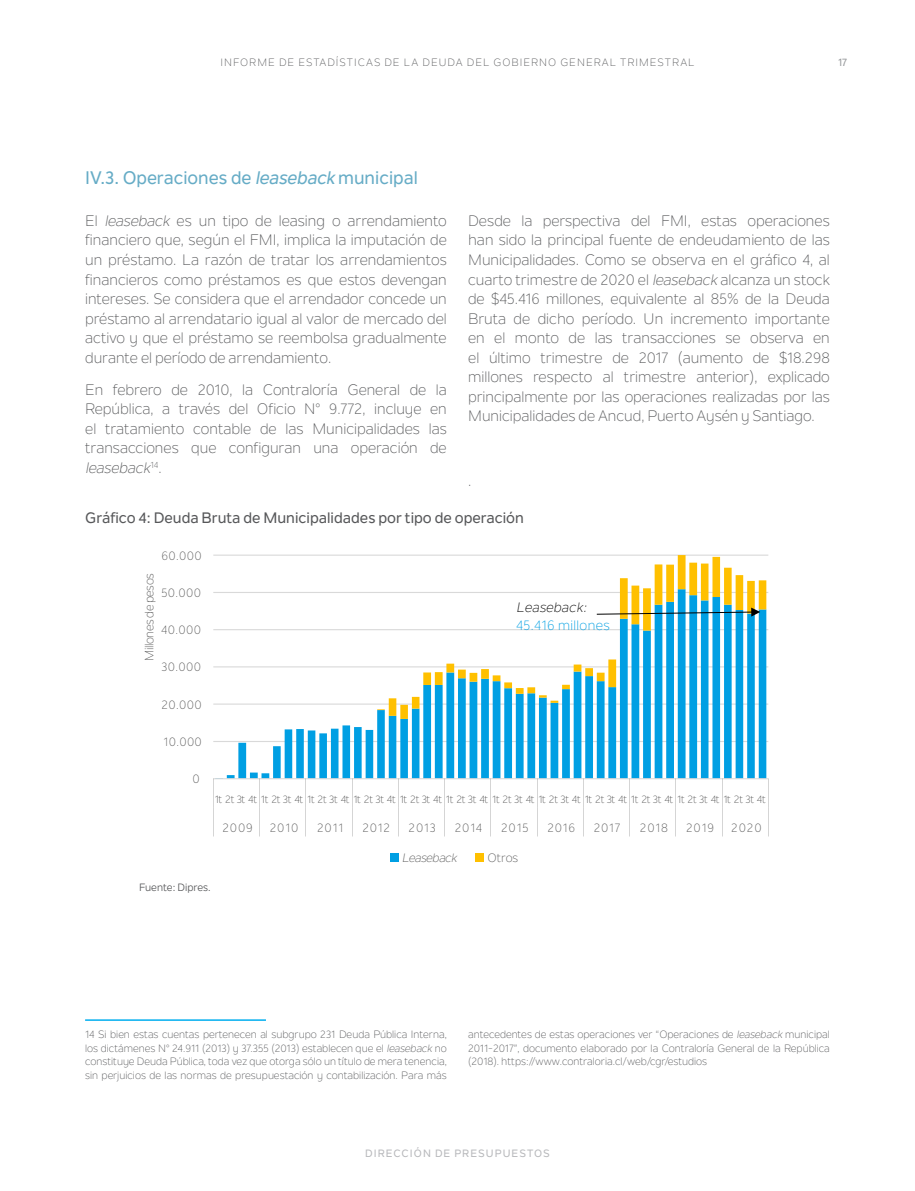
<style>
.page{position:relative;width:915px;height:1191px;background:#fff}
.page>*{position:absolute;margin:0;border:0;box-sizing:border-box;transform-origin:0 0}
.subtitulo{font:500 18px "Nolan Next";color:#66acc6}
.TEXTO{font:15px/19.5px "Nolan Next";color:#57585a;text-align:justify}
.titulo_tabla{font:500 15px "Nolan Next";color:#57585a}
.t1{font:13.5px/18px "Nolan Next";letter-spacing:.025em;color:#009fe3}
.t2{font:12px "Nolan Next";letter-spacing:.07em;color:#595959}
.t3{font:12px "Nolan Next";letter-spacing:-.035em;color:#595959}
.t4{font:italic 12px "Nolan Next";letter-spacing:-.02em;color:#595959}
.PIE_DE_PAGINA{font:10.5px/13.5px "Nolan Next";color:#57585a;text-align:justify}
.t5{font:10.5px "Nolan Next";letter-spacing:-.03em;color:#595959}
.PIE_DE_PAGINA-2{font:10.5px "Nolan Next";letter-spacing:.1em;color:#57585a}
.t6{font:500 10.5px "Nolan Next";letter-spacing:.1em;color:#b8b9bc}
.fuente{font:10.5px "Nolan Next";color:#57585a}
.t7{font:500 10.5px "Nolan Next";color:#97999c}
.s1{font-style:italic}
.s2{font-style:italic;color:#000}
</style>
<div class="page">
<hr style="left:213px;top:741px;width:555px;height:1px;background:#d9d9d9">
<hr style="left:213px;top:703px;width:555px;height:1px;background:#d9d9d9">
<hr style="left:213px;top:666px;width:555px;height:1px;background:#d9d9d9">
<hr style="left:213px;top:629px;width:555px;height:1px;background:#d9d9d9">
<hr style="left:213px;top:592px;width:555px;height:1px;background:#d9d9d9">
<hr style="left:213px;top:554px;width:555px;height:2px;background:#d9d9d9">
<svg style="left:215px;top:666px;width:551px;height:112px"></svg>
<svg style="left:377px;top:555px;width:389px;height:164px"></svg>
<hr style="left:213px;top:778px;width:555px;height:1px;background:#d9d9d9">
<div style="left:390px;top:853px;width:8px;height:8px;background:#009fe3"></div>
<div style="left:475px;top:853px;width:9px;height:8px;background:#ffc000"></div>
<svg style="left:595px;top:607px;width:165px;height:9px"></svg>
<hr style="left:85px;top:1019px;width:181px;height:1px;background:#00aeef">
<p class="PIE_DE_PAGINA-2" style="left:220px;top:56px;width:475px">INFORME DE ESTADÍSTICAS DE LA DEUDA DEL GOBIERNO GENERAL TRIMESTRAL</p>
<p class="t7" style="left:837px;top:56px;width:10px">17</p>
<p class="subtitulo" style="left:85px;top:166px;width:334px">IV.3. Operaciones de <span class="s1">leaseback</span> municipal</p>
<p class="TEXTO" style="left:85px;top:211px;width:363px">El <span class="s1">leaseback</span> es un tipo de leasing o arrendamiento financiero que, según el FMI, implica la imputación de un préstamo. La razón de tratar los arrendamientos financieros como préstamos es que estos devengan intereses. Se considera que el arrendador concede un préstamo al arrendatario igual al valor de mercado del activo y que el préstamo se reembolsa gradualmente durante el período de arrendamiento.</p>
<p class="TEXTO" style="left:85px;top:380px;width:363px">En febrero de 2010, la Contraloría General de la República, a través del Oficio N° 9.772, incluye en el tratamiento contable de las Municipalidades las transacciones que configuran una operación de <span class="s1">leaseback</span><sup>14</sup>.</p>
<p class="TEXTO" style="left:468px;top:211px;width:363px">Desde la perspectiva del FMI, estas operaciones han sido la principal fuente de endeudamiento de las Municipalidades. Como se observa en el gráfico 4, al cuarto trimestre de 2020 el <span class="s1">leaseback</span> alcanza un stock de $45.416 millones, equivalente al 85% de la Deuda Bruta de dicho período. Un incremento importante en el monto de las transacciones se observa en el último trimestre de 2017 (aumento de $18.298 millones respecto al trimestre anterior), explicado principalmente por las operaciones realizadas por las Municipalidades de Ancud, Puerto Aysén y Santiago.</p>
<p class="TEXTO" style="left:468px;top:470px;width:5px">.</p>
<p class="titulo_tabla" style="left:85px;top:508px;width:440px">Gráfico 4: Deuda Bruta de Municipalidades por tipo de operación</p>
<p class="t2" style="left:161px;top:548px;width:42px">60.000</p>
<p class="t3" style="left:142px;top:660px;width:89px;rotate:-90deg">Millones de pesos</p>
<p class="t2" style="left:161px;top:585px;width:41px">50.000</p>
<p class="t2" style="left:161px;top:622px;width:41px">40.000</p>
<p class="t2" style="left:161px;top:660px;width:41px">30.000</p>
<p class="t2" style="left:161px;top:697px;width:42px">20.000</p>
<p class="t2" style="left:164px;top:734px;width:40px">10.000</p>
<p class="t2" style="left:192px;top:771px;width:9px">0</p>
<p class="t1" style="left:516px;top:598px;width:95px"><span class="s2">Leaseback:<br></span>45.416 millones</p>
<p class="t5" style="left:214px;top:793px;width:552px">1t 2t 3t 4t 1t 2t 3t 4t 1t 2t 3t 4t 1t 2t 3t 4t 1t 2t 3t 4t 1t 2t 3t 4t 1t 2t 3t 4t 1t 2t 3t 4t 1t 2t 3t 4t 1t 2t 3t 4t 1t 2t 3t 4t 1t 2t 3t 4t</p>
<p class="t2" style="left:222px;top:820px;width:32px">2009</p>
<p class="t2" style="left:270px;top:820px;width:30px">2010</p>
<p class="t2" style="left:317px;top:820px;width:28px">2011</p>
<p class="t2" style="left:362px;top:820px;width:29px">2012</p>
<p class="t2" style="left:408px;top:820px;width:29px">2013</p>
<p class="t2" style="left:454px;top:820px;width:29px">2014</p>
<p class="t2" style="left:501px;top:820px;width:29px">2015</p>
<p class="t2" style="left:547px;top:820px;width:29px">2016</p>
<p class="t2" style="left:593px;top:820px;width:28px">2017</p>
<p class="t2" style="left:639px;top:820px;width:30px">2018</p>
<p class="t2" style="left:686px;top:820px;width:29px">2019</p>
<p class="t2" style="left:731px;top:820px;width:32px">2020</p>
<p class="t4" style="left:401px;top:850px;width:57px">Leaseback</p>
<p class="t2" style="left:487px;top:850px;width:32px">Otros</p>
<p class="fuente" style="left:139px;top:881px;width:73px">Fuente: Dipres.</p>
<p class="PIE_DE_PAGINA" style="left:85px;top:1027px;width:363px">14 Si bien estas cuentas pertenecen al subgrupo 231 Deuda Pública Interna, los dictámenes N° 24.911 (2013) y 37.355 (2013) establecen que el <span class="s1">leaseback</span> no constituye Deuda Pública, toda vez que otorga sólo un título de mera tenencia, sin perjuicios de las normas de presupuestación y contabilización. Para más</p>
<p class="PIE_DE_PAGINA" style="left:468px;top:1027px;width:363px">antecedentes de estas operaciones ver “Operaciones de <span class="s1">leaseback</span> municipal 2011-2017”, documento elaborado por la Contraloría General de la República (2018). https://www.contraloria.cl/web/cgr/estudios</p>
<p class="t6" style="left:365px;top:1147px;width:186px">DIRECCIÓN DE PRESUPUESTOS</p>
</div>
